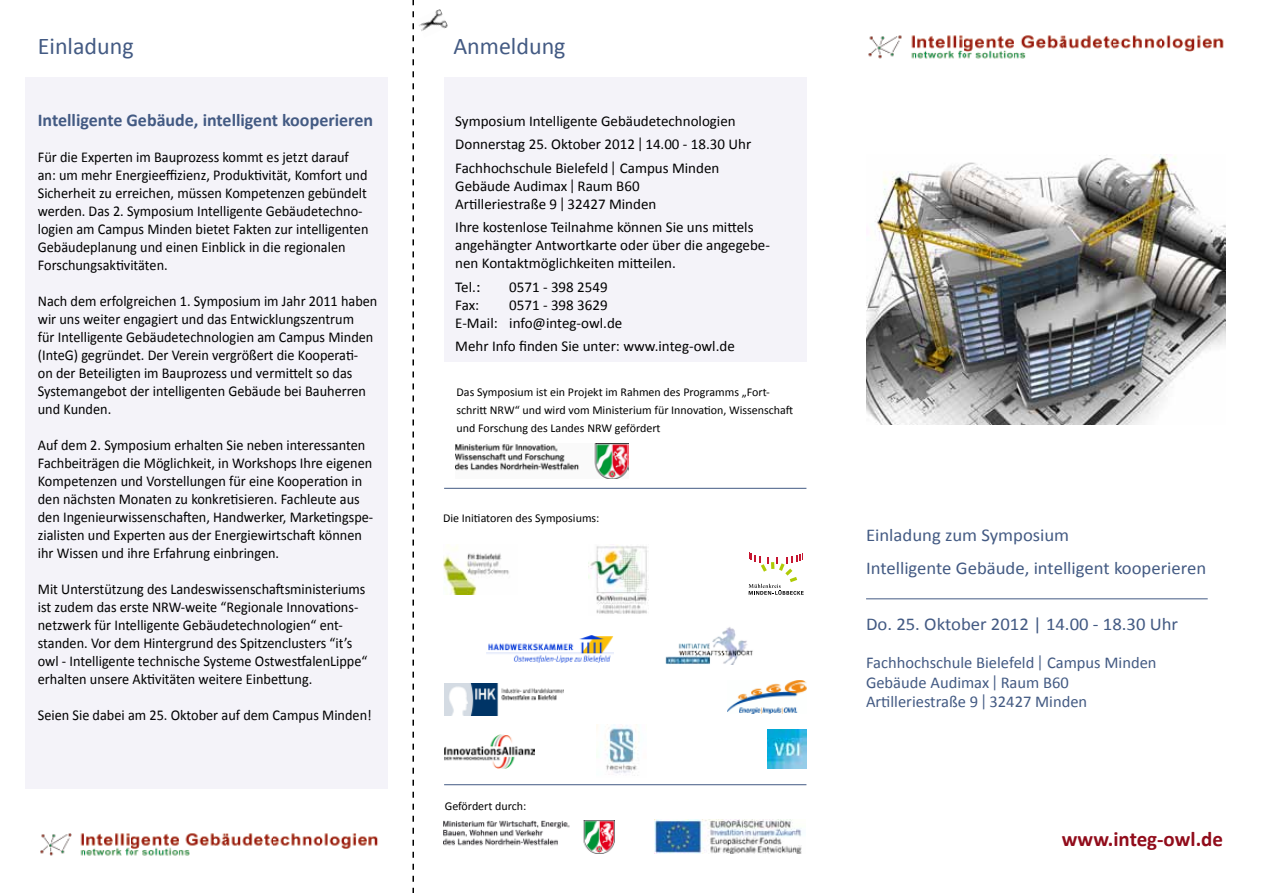
<style>
.page{position:relative;width:1263px;height:893px;background:#fff}
.page>*{position:absolute;margin:0;border:0;box-sizing:border-box;transform-origin:0 0}
.t1{font:24px "Calibri";color:#435a83}
.t2{font:700 21px "Calibri";color:#910c1b}
.t3{font:18px/32.4px "Calibri";color:#435a83;scale:1.04 1}
.t4{font:700 18px "Calibri";color:#435a83}
.t5{font:16.5px/19.8px "Calibri";color:#435a83}
.t6{font:15px/18px "Calibri";color:#000;scale:.95 1}
.t7{font:15px/18px "Calibri";color:#000}
.t8{font:12px/18px "Calibri";color:#000}
.s1{font-family:"Lucida Bright"}
</style>
<div class="page">
<svg style="left:412px;top:0;width:2px;height:893px"></svg>
<div style="left:25px;top:77px;width:362px;height:711px;background:#f4f3f9"></div>
<img style="left:40px;top:833px;width:338px;height:23px">
<img style="left:868px;top:35px;width:356px;height:24px">
<hr style="left:866px;top:599px;width:342px;height:1px;background:#435a83">
<img style="left:866px;top:155px;width:360px;height:270px">
<img style="left:419px;top:9px;width:29px;height:22px">
<div style="left:445px;top:77px;width:362px;height:285px;background:#f4f3f9"></div>
<hr style="left:444px;top:784px;width:362px;height:1px;background:#435a83">
<img style="left:444px;top:735px;width:91px;height:33px">
<img style="left:444px;top:683px;width:119px;height:33px">
<img style="left:728px;top:681px;width:78px;height:32px">
<img style="left:443px;top:820px;width:172px;height:33px">
<img style="left:655px;top:819px;width:147px;height:34px">
<img style="left:596px;top:725px;width:41px;height:51px">
<img style="left:768px;top:729px;width:38px;height:39px">
<img style="left:455px;top:443px;width:174px;height:36px">
<img style="left:486px;top:635px;width:128px;height:28px">
<img style="left:665px;top:627px;width:88px;height:37px">
<svg style="left:748px;top:552px;width:56px;height:43px"></svg>
<img style="left:443px;top:546px;width:66px;height:49px">
<img style="left:589px;top:545px;width:60px;height:69px">
<hr style="left:444px;top:488px;width:362px;height:1px;background:#435a83">
<h1 class="t1" style="left:38px;top:31px;width:97px">Einladung</h1>
<p class="t4" style="left:38px;top:109px;width:337px">Intelligente Gebäude, intelligent kooperieren</p>
<p class="t6" style="left:38px;top:147px;width:350px">Für die Experten im Bauprozess kommt es jetzt darauf an: um mehr Energieeffizienz, Produktivität, Komfort und Sicherheit zu erreichen, müssen Kompetenzen gebündelt werden. Das 2. Symposium Intelligente Gebäudetechno&shy;logien am Campus Minden bietet Fakten zur intelligenten Gebäudeplanung und einen Einblick in die regionalen Forschungsaktivitäten.</p>
<p class="t6" style="left:38px;top:291px;width:359px">Nach dem erfolgreichen 1. Symposium im Jahr 2011 haben wir uns weiter engagiert und das Entwicklungszentrum<br>für Intelligente Gebäudetechnologien am Campus Minden (InteG) gegründet. Der Verein vergrößert die Kooperati-<br>on der Beteiligten im Bauprozess und vermittelt so das Systemangebot der intelligenten Gebäude bei Bauherren und Kunden.</p>
<p class="t6" style="left:38px;top:435px;width:355px">Auf dem 2. Symposium erhalten Sie neben interessanten Fachbeiträgen die Möglichkeit, in Workshops Ihre eigenen Kompetenzen und Vorstellungen für eine Kooperation in den nächsten Monaten zu konkretisieren. Fachleute aus den Ingenieurwissenschaften, Handwerker, Marketingspe&shy;zialisten und Experten aus der Energiewirtschaft können ihr Wissen und ihre Erfahrung einbringen.</p>
<p class="t6" style="left:38px;top:579px;width:348px">Mit Unterstützung des Landeswissenschaftsministeriums ist zudem das erste NRW-weite “Regionale Innovations&shy;netzwerk für Intelligente Gebäudetechnologien“ ent&shy;standen. Vor dem Hintergrund des Spitzenclusters “it’s owl - Intelligente technische Systeme OstwestfalenLippe“ erhalten unsere Aktivitäten weitere Einbettung.</p>
<p class="t6" style="left:38px;top:705px;width:353px">Seien Sie dabei am 25. Oktober auf dem Campus Minden!</p>
<h1 class="t1" style="left:453px;top:31px;width:114px">Anmeldung</h1>
<p class="t7" style="left:455px;top:109px;width:298px;line-height:23.4px">Symposium Intelligente Gebäudetechnologien<br>Donnerstag 25. Oktober 2012 <span class="s1">|</span> 14.00 - 18.30 Uhr<br>Fachhochschule Bielefeld <span class="s1">|</span> Campus Minden</p>
<p class="t7" style="left:455px;top:176px;width:203px">Gebäude Audimax <span class="s1">|</span> Raum B60<br>Artilleriestraße 9 <span class="s1">|</span> 32427 Minden</p>
<p class="t7" style="left:455px;top:218px;width:316px">Ihre kostenlose Teilnahme können Sie uns mittels angehängter Antwortkarte oder über die angegebe&shy;nen Kontaktmöglichkeiten mitteilen.</p>
<p class="t7" style="left:455px;top:277px;width:27px">Tel.:</p>
<p class="t7" style="left:509px;top:277px;width:100px">0571 - 398 2549</p>
<p class="t7" style="left:455px;top:295px;width:26px">Fax:</p>
<p class="t7" style="left:455px;top:295px;width:169px;text-indent:54px">0571 - 398 3629<br>E-Mail: info@integ-owl.de</p>
<p class="t7" style="left:455px;top:336px;width:281px">Mehr Info finden Sie unter: www.integ-owl.de</p>
<p class="t8" style="left:456px;top:382px;width:338px">Das Symposium ist ein Projekt im Rahmen des Programms „Fort&shy;schritt NRW“ und wird vom Ministerium für Innovation, Wissenschaft und Forschung des Landes NRW gefördert</p>
<p class="t8" style="left:443px;top:508px;width:158px">Die Initiatoren des Symposiums:</p>
<p class="t8" style="left:445px;top:796px;width:83px">Gefördert durch:</p>
<p class="t3" style="left:866px;top:518px;width:329px">Einladung zum Symposium<br>Intelligente Gebäude, intelligent kooperieren</p>
<p class="t3" style="left:866px;top:607px;width:302px">Do. 25. Oktober 2012 | 14.00 - 18.30 Uhr</p>
<p class="t5" style="left:866px;top:652px;width:292px">Fachhochschule Bielefeld <span class="s1">|</span> Campus Minden<br>Gebäude Audimax <span class="s1">|</span> Raum B60<br>Artilleriestraße 9 <span class="s1">|</span> 32427 Minden</p>
<h2 class="t2" style="left:1062px;top:826px;width:163px">www.integ-owl.de</h2>
</div>
